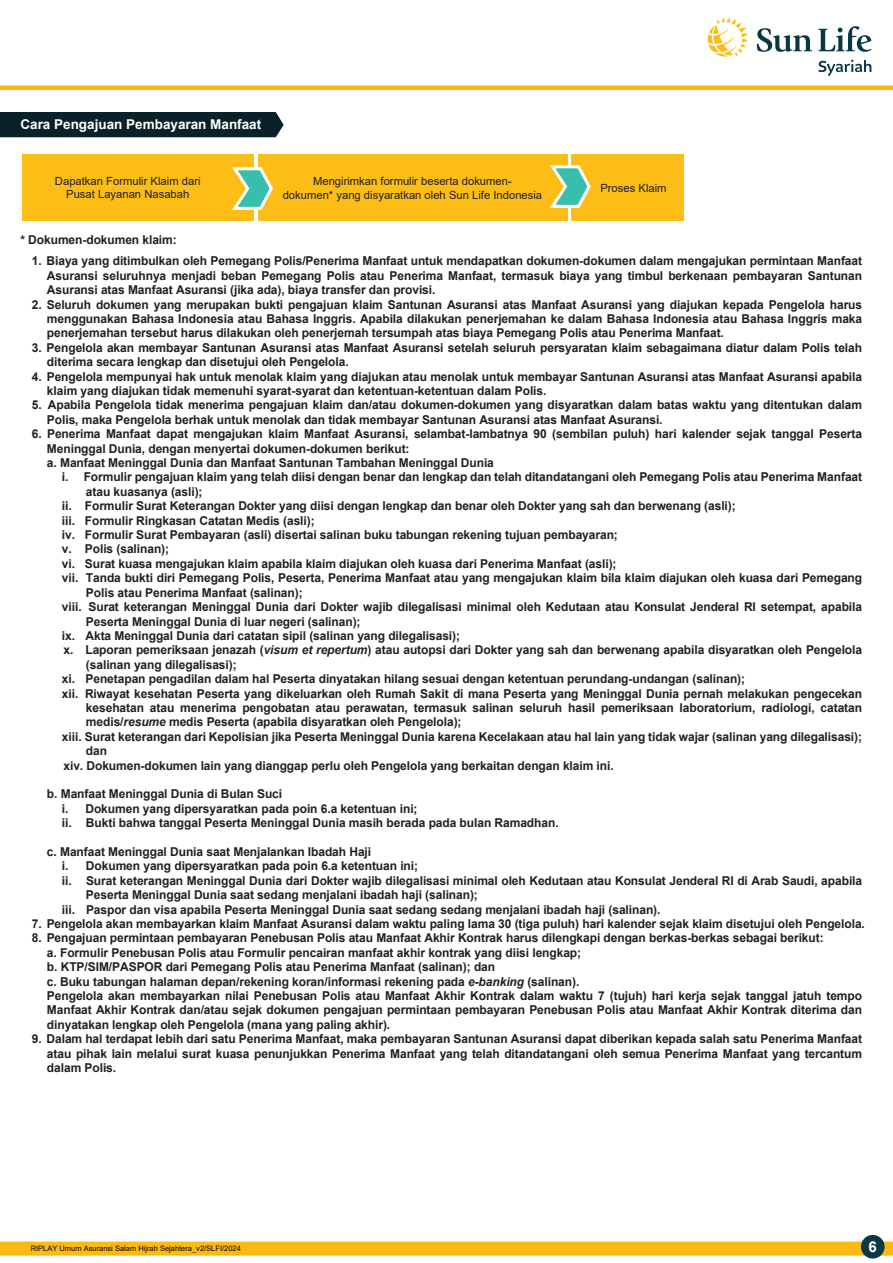
<style>
.page{position:relative;width:893px;height:1263px;background:#fff}
.page>*{position:absolute;margin:0;border:0;box-sizing:border-box;transform-origin:0 0}
.t1{font:700 15px "Arial";color:#fff}
.t2{font:700 13.5px "Arial";color:#fff}
.t3{font:700 12.15px/14.4px "Arial";letter-spacing:-.005em;color:#231f20}
.t4{font:11.25px/13.5px "Arial";color:#211e1e;text-align:center}
.t5{font:7.5px "Arial";color:#050504}
.s1{font-style:italic}
.s2{font-style:inherit}
</style>
<div class="page">
<div style="left:0;top:1241px;width:893px;height:14px;background:#fcb914"></div>
<div style="left:861px;top:1235px;width:24px;height:23px;background:#093945;border-radius:12px"></div>
<hr style="left:0;top:86px;width:893px;height:4px;background:#f9b716">
<div style="left:22px;top:154px;width:232px;height:66px;background:#fcbe16"></div>
<div style="left:258px;top:154px;width:310px;height:66px;background:#fcbe16"></div>
<div style="left:571px;top:154px;width:113px;height:67px;background:#fcbe16"></div>
<svg style="left:232px;top:167px;width:41px;height:43px"></svg>
<svg style="left:550px;top:165px;width:41px;height:43px"></svg>
<div style="left:0;top:112px;width:284px;height:25px;background:#09222a"></div>
<svg style="left:818px;top:60px;width:53px;height:16px"></svg>
<svg style="left:757px;top:28px;width:55px;height:24px"></svg>
<svg style="left:818px;top:26px;width:53px;height:26px"></svg>
<svg style="left:708px;top:17px;width:40px;height:40px"></svg>
<p class="t2" style="left:20px;top:115px;width:242px">Cara Pengajuan Pembayaran Manfaat</p>
<p class="t4" style="left:55px;top:174px;width:147px">Dapatkan Formulir Klaim dari<br>Pusat Layanan Nasabah</p>
<p class="t4" style="left:283px;top:175px;width:261px">M mi r i gne mr o fnak mukoda t r esebr i l u - ne<br>dokumen* yang disyaratkan oleh Sun Life Indonesia</p>
<p class="t4" style="left:600px;top:181px;width:68px">Proses Klaim</p>
<p class="t3" style="left:20px;top:232px;width:158px">* Dokumen-dokumen klaim:</p>
<p class="t3" style="left:47px;top:254px;width:817px;text-align:justify;text-indent:-15px">1. Biaya yang ditimbulkan oleh Pemegang Polis/Penerima Manfaat untuk mendapatkan dokumen-dokumen dalam mengajukan permintaan Manfaat Asuransi seluruhnya menjadi beban Pemegang Polis atau Penerima Manfaat, termasuk biaya yang timbul berkenaan pembayaran Santunan Asuransi atas Manfaat Asuransi (jika ada), biaya transfer dan provisi.</p>
<p class="t3" style="left:47px;top:297px;width:817px;text-align:justify;text-indent:-15px">2. Seluruh dokumen yang merupakan bukti pengajuan klaim Santunan Asuransi atas Manfaat Asuransi yang diajukan kepada Pengelola harus menggunakan Bahasa Indonesia atau Bahasa Inggris. Apabila dilakukan penerjemahan ke dalam Bahasa Indonesia atau Bahasa Inggris maka penerjemahan tersebut harus dilakukan oleh penerjemah tersumpah atas biaya Pemegang Polis atau Penerima Manfaat.</p>
<p class="t3" style="left:47px;top:340px;width:817px;text-indent:-15px">3. Pengelola akan membayar Santunan Asuransi atas Manfaat Asuransi setelah seluruh persyaratan klaim sebagaimana diatur dalam Polis telah diterima secara lengkap dan disetujui oleh Pengelola.</p>
<p class="t3" style="left:47px;top:369px;width:817px;text-indent:-15px">4. Pengelola mempunyai hak untuk menolak klaim yang diajukan atau menolak untuk membayar Santunan Asuransi atas Manfaat Asuransi apabila klaim yang diajukan tidak memenuhi syarat-syarat dan ketentuan-ketentuan dalam Polis.</p>
<p class="t3" style="left:47px;top:398px;width:817px;text-indent:-15px">5. Apabila Pengelola tidak menerima pengajuan klaim dan/atau dokumen-dokumen yang disyaratkan dalam batas waktu yang ditentukan dalam<br>Polis, maka Pengelola berhak untuk menolak dan tidak membayar Santunan Asuransi atas Manfaat Asuransi.</p>
<p class="t3" style="left:47px;top:427px;width:817px;text-indent:-15px">6. Penerima Manfaat dapat mengajukan klaim Manfaat Asuransi, selambat-lambatnya 90 (sembilan puluh) hari kalender sejak tanggal Peserta<br>Meninggal Dunia, dengan menyertai dokumen-dokumen berikut:<br>a. Manfaat Meninggal Dunia dan Manfaat Santunan Tambahan Meninggal Dunia</p>
<p class="t3" style="left:62px;top:470px;width:802px">i. Formulir pengajuan klaim yang telah diisi dengan benar dan lengkap dan telah ditandatangani oleh Pemegang Polis atau Penerima Manfaat</p>
<p class="t3" style="left:86px;top:484px;width:118px">atau kuasanya (asli);</p>
<p class="t3" style="left:62px;top:499px;width:675px">ii. Formulir Surat Keterangan Dokter yang diisi dengan lengkap dan benar oleh Dokter yang sah dan berwenang (asli);</p>
<p class="t3" style="left:62px;top:513px;width:254px">iii. Formulir Ringkasan Catatan Medis (asli);</p>
<p class="t3" style="left:62px;top:528px;width:557px">iv. Formulir Surat Pembayaran (asli) disertai salinan buku tabungan rekening tujuan pembayaran;</p>
<p class="t3" style="left:62px;top:542px;width:109px">v. Polis (salinan);</p>
<p class="t3" style="left:62px;top:556px;width:556px">vi. Surat kuasa mengajukan klaim apabila klaim diajukan oleh kuasa dari Penerima Manfaat (asli);</p>
<p class="t3" style="left:62px;top:571px;width:802px">vii. Tanda bukti diri Pemegang Polis, Peserta, Penerima Manfaat atau yang mengajukan klaim bila klaim diajukan oleh kuasa dari Pemegang</p>
<p class="t3" style="left:86px;top:585px;width:218px">Polis atau Penerima Manfaat (salinan);</p>
<p class="t3" style="left:62px;top:600px;width:802px">viii. Surat keterangan Meninggal Dunia dari Dokter wajib dilegalisasi minimal oleh Kedutaan atau Konsulat Jenderal RI setempat, apabila</p>
<p class="t3" style="left:86px;top:614px;width:276px">Peserta Meninggal Dunia di luar negeri (salinan);</p>
<p class="t3" style="left:62px;top:629px;width:400px">ix. Akta Meninggal Dunia dari catatan sipil (salinan yang dilegalisasi);</p>
<p class="t3" style="left:63px;top:643px;width:800px">x. Laporan pemeriksaan jenazah (<span class="s1">visum et repertum</span>) atau autopsi dari Dokter yang sah dan berwenang apabila disyaratkan oleh Pengelola</p>
<p class="t3" style="left:86px;top:657px;width:152px">(salinan yang dilegalisasi);</p>
<p class="t3" style="left:62px;top:672px;width:685px">xi. Penetapan pengadilan dalam hal Peserta dinyatakan hilang sesuai dengan ketentuan perundang-undangan (salinan);</p>
<p class="t3" style="left:62px;top:686px;width:802px">xii. Riwayat kesehatan Peserta yang dikeluarkan oleh Rumah Sakit di mana Peserta yang Meninggal Dunia pernah melakukan pengecekan</p>
<p class="t3" style="left:86px;top:701px;width:778px">kesehatan atau menerima pengobatan atau perawatan, termasuk salinan seluruh hasil pemeriksaan laboratorium, radiologi, catatan</p>
<p class="t3" style="left:86px;top:715px;width:377px">medis/<span class="s1">resume</span> medis Peserta (apabila disyaratkan oleh Pengelola);</p>
<p class="t3" style="left:62px;top:729px;width:802px">xiii. Surat keterangan dari Kepolisian jika Peserta Meninggal Dunia karena Kecelakaan atau hal lain yang tidak wajar (salinan yang dilegalisasi);</p>
<p class="t3" style="left:86px;top:744px;width:23px">dan</p>
<p class="t3" style="left:63px;top:758px;width:552px">xiv. Dokumen-dokumen lain yang dianggap perlu oleh Pengelola yang berkaitan dengan klaim ini.</p>
<p class="t3" style="left:62px;top:787px;width:498px;text-indent:-15px">b. Manfaat Meninggal Dunia di Bulan Suci<br>i. Dokumen yang dipersyaratkan pada poin 6.a ketentuan ini;<br>ii. Bukti bahwa tanggal Peserta Meninggal Dunia masih berada pada bulan Ramadhan.</p>
<p class="t3" style="left:47px;top:845px;width:326px">c. Manfaat Meninggal Dunia saat Menjalankan Ibadah Haji</p>
<p class="t3" style="left:62px;top:859px;width:358px">i. Dokumen yang dipersyaratkan pada poin 6.a ketentuan ini;</p>
<p class="t3" style="left:62px;top:873px;width:802px">ii. Surat keterangan Meninggal Dunia dari Dokter wajib dilegalisasi minimal oleh Kedutaan atau Konsulat Jenderal RI di Arab Saudi, apabila</p>
<p class="t3" style="left:86px;top:888px;width:393px">Peserta Meninggal Dunia saat sedang menjalani ibadah haji (salinan);</p>
<p class="t3" style="left:62px;top:902px;width:600px">iii. Paspor dan visa apabila Peserta Meninggal Dunia saat sedang sedang menjalani ibadah haji (salinan).</p>
<p class="t3" style="left:32px;top:917px;width:834px">7. Pengelola akan membayarkan klaim Manfaat Asuransi dalam waktu paling lama 30 (tiga puluh) hari kalender sejak klaim disetujui oleh Pengelola.</p>
<p class="t3" style="left:47px;top:931px;width:817px;text-indent:-15px">8. Pengajuan permintaan pembayaran Penebusan Polis atau Manfaat Akhir Kontrak harus dilengkapi dengan berkas-berkas sebagai berikut:<br>a. Formulir Penebusan Polis atau Formulir pencairan manfaat akhir kontrak yang diisi lengkap;<br>b. KTP/SIM/PASPOR dari Pemegang Polis atau Penerima Manfaat (salinan); dan<br>c. Buku tabungan halaman depan/rekening koran/informasi rekening pada <span class="s1">e-banking</span> (salinan).<br>Pengelola akan membayarkan nilai Penebusan Polis atau Manfaat Akhir Kontrak dalam waktu 7 (tujuh) hari kerja sejak tanggal jatuh tempo Manfaat Akhir Kontrak dan/atau sejak dokumen pengajuan permintaan pembayaran Penebusan Polis atau Manfaat Akhir Kontrak diterima dan dinyatakan lengkap oleh Pengelola (mana yang paling akhir).</p>
<p class="t3" style="left:47px;top:1032px;width:817px;text-align:justify;text-indent:-15px">9. Dalam hal terdapat lebih dari satu Penerima Manfaat, maka pembayaran Santunan Asuransi dapat diberikan kepada salah satu Penerima Manfaat atau pihak lain melalui surat kuasa penunjukkan Penerima Manfaat yang telah ditandatangani oleh semua Penerima Manfaat yang tercantum dalam Polis.</p>
<p class="t5" style="left:31px;top:1243px;width:212px">RIPLAY Umum Asuransi Salam Hijrah Sejahtera<span class="s2">_</span>v<span class="s2">2</span>/SLFI/2024</p>
<p class="t1" style="left:868px;top:1236px;width:10px">6</p>
</div>
